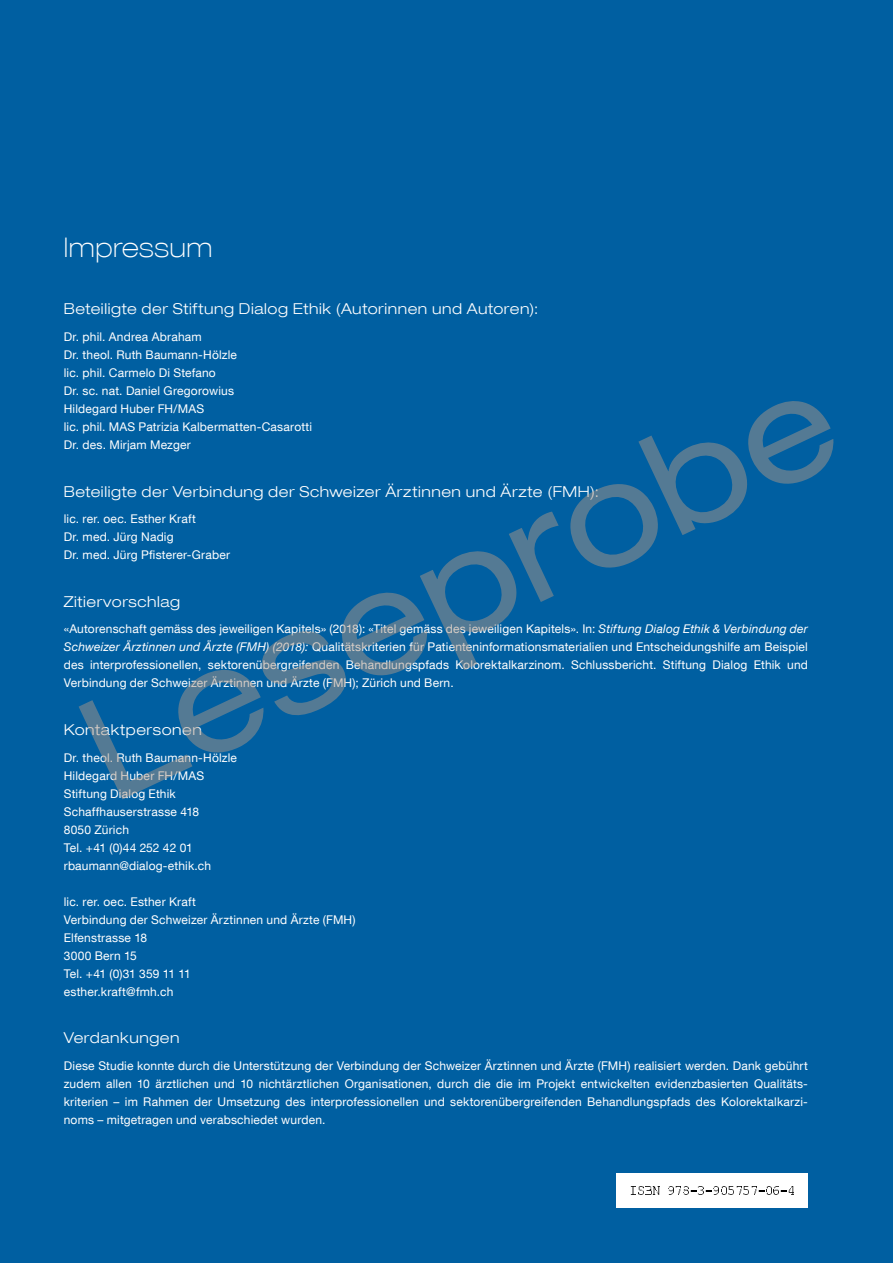
<style>
.page{position:relative;width:893px;height:1263px;background:#005fa1}
.page>*{position:absolute;margin:0;border:0;box-sizing:border-box;transform-origin:0 0}
.t1{font:100 expanded 27px "Helvetica Neue LT Com";letter-spacing:.02em;color:#fff}
.t2{font:300 expanded 15px "Helvetica Neue LT Com";letter-spacing:.035em;color:#fff}
.t3{font:12px/18px "Helvetica Neue LT Com";letter-spacing:.015em;color:#fff}
.s1{font-style:italic}
</style>
<div class="page">
<div style="left:617px;top:1174px;width:191px;height:34px;background:#fff"></div>
<svg style="left:631px;top:1186px;width:28px;height:9px"></svg>
<svg style="left:668px;top:1186px;width:126px;height:9px"></svg>
<svg style="left:79px;top:401px;width:755px;height:398px"></svg>
<h1 class="t1" style="left:64px;top:231px;width:150px">Impressum</h1>
<p class="t2" style="left:64px;top:300px;width:476px">Beteiligte der Stiftung Dialog Ethik (Autorinnen und Autoren):</p>
<p class="t3" style="left:64px;top:327px;width:250px">Dr. phil. Andrea Abraham<br>Dr. theol. Ruth Baumann-Hölzle<br>lic. phil. Carmelo Di Stefano<br>Dr. sc. nat. Daniel Gregorowius<br>Hildegard Huber FH/MAS<br>lic. phil. MAS Patrizia Kalbermatten-Casarotti<br>Dr. des. Mirjam Mezger</p>
<p class="t2" style="left:64px;top:482px;width:537px">Beteiligte der Verbindung der Schweizer Ärztinnen und Ärzte (FMH):</p>
<p class="t3" style="left:64px;top:509px;width:168px">lic. rer. oec. Esther Kraft<br>Dr. med. Jürg Nadig<br>Dr. med. Jürg Pfisterer-Graber</p>
<p class="t2" style="left:64px;top:592px;width:118px">Zitiervorschlag</p>
<p class="t3" style="left:64px;top:620px;width:746px;text-align:justify">«Autorenschaft gemäss des jeweiligen Kapitels» (2018): «Titel gemäss des jeweiligen Kapitels». In: <span class="s1">Stiftung Dialog Ethik &amp; Verbindung der Schweizer Ärztinnen und Ärzte (FMH) (2018):</span> Qualitätskriterien für Patienteninformationsmaterialien und Entscheidungshilfe am Beispiel des interprofessionellen, sektorenübergreifenden Behandlungspfads Kolorektalkarzinom. Schlussbericht. Stiftung Dialog Ethik und Verbindung der Schweizer Ärztinnen und Ärzte (FMH); Zürich und Bern.</p>
<p class="t2" style="left:64px;top:720px;width:140px">Kontaktpersonen</p>
<p class="t3" style="left:64px;top:748px;width:175px">Dr. theol. Ruth Baumann-Hölzle<br>Hildegard Huber FH/MAS<br>Stiftung Dialog Ethik<br>Schaffhauserstrasse 418<br>8050 Zürich<br>Tel. +41 (0)44 252 42 01 rbaumann@dialog-ethik.ch</p>
<p class="t3" style="left:64px;top:892px;width:293px">lic. rer. oec. Esther Kraft<br>Verbindung der Schweizer Ärztinnen und Ärzte (FMH)<br>Elfenstrasse 18<br>3000 Bern 15<br>Tel. +41 (0)31 359 11 11<br>esther.kraft@fmh.ch</p>
<p class="t2" style="left:64px;top:1029px;width:117px">Verdankungen</p>
<p class="t3" style="left:64px;top:1056px;width:746px;text-align:justify">Diese Studie konnte durch die Unterstützung der Verbindung der Schweizer Ärztinnen und Ärzte (FMH) realisiert werden. Dank gebührt zudem allen 10 ärztlichen und 10 nichtärztlichen Organisationen, durch die die im Projekt entwickelten evidenzbasierten Qualitäts&shy;kriterien – im Rahmen der Umsetzung des interprofessionellen und sektorenübergreifenden Behandlungspfads des Kolorektalkarzi&shy;noms – mitgetragen und verabschiedet wurden.</p>
</div>
